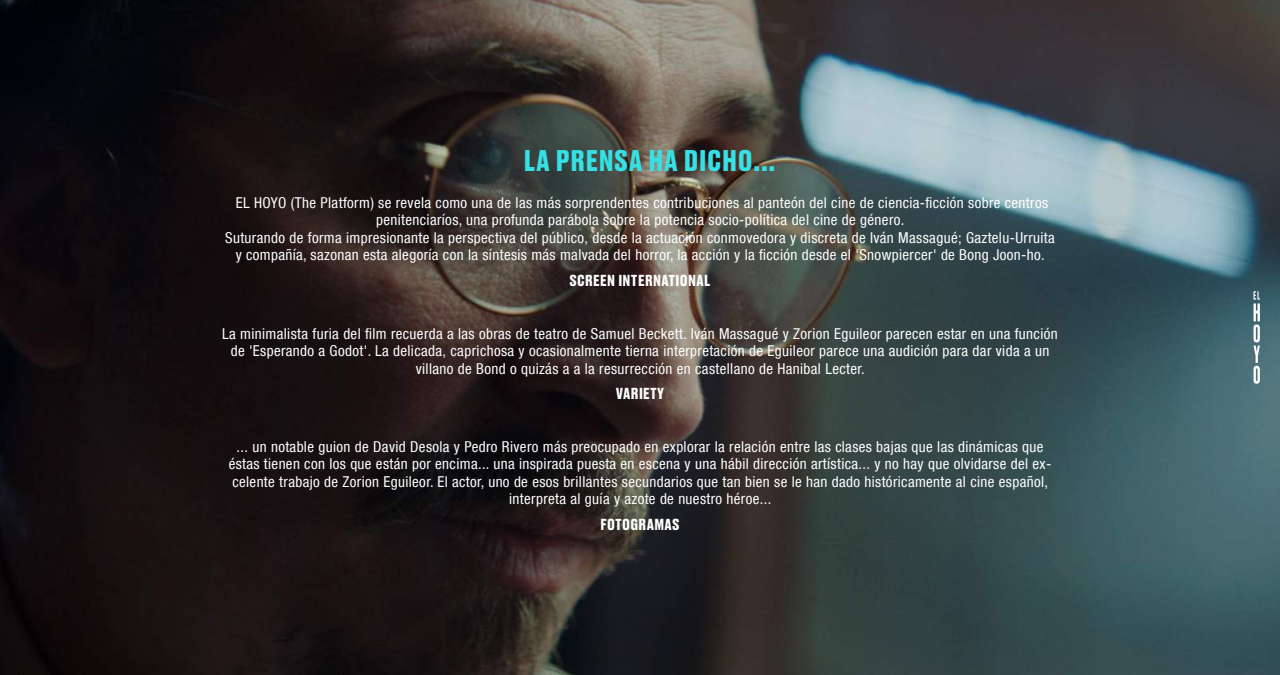
<style>
.page{position:relative;width:1280px;height:675px;background:#fff}
.page>*{position:absolute;margin:0;border:0;box-sizing:border-box;transform-origin:0 0}
.t1{font:700 28.12px "Druk Text";letter-spacing:.025em;color:#35e1e5}
.t2{font:condensed 15px/17.5px "Helvetica Neue LT Com";letter-spacing:.025em;color:#fff;text-align:center}
.t3{font:700 15px "Druk Text";letter-spacing:.025em;color:#fff}
</style>
<div class="page">
<img style="left:0;top:0;width:1280px;height:675px">
<svg style="left:1254px;top:291px;width:6px;height:93px"></svg>
<h1 class="t1" style="left:524px;top:139px;width:253px">LA PRENSA HA DICHO...</h1>
<p class="t2" style="left:225px;top:194px;width:831px">EL HOYO (The Platform) se revela como una de las más sorprendentes contribuciones al panteón del cine de ciencia-ficción sobre centros penitenciaríos, una profunda parábola sobre la potencia socio-política del cine de género.<br>Suturando de forma impresionante la perspectiva del público, desde la actuación conmovedora y discreta de Iván Massagué; Gaztelu-Urruita y compañía, sazonan esta alegoría con la síntesis más malvada del horror, la acción y la ficción desde el 'Snowpiercer' de Bong Joon-ho.</p>
<p class="t3" style="left:570px;top:269px;width:142px">SCREEN INTERNATIONAL</p>
<p class="t2" style="left:222px;top:324px;width:837px">La minimalista furia del film recuerda a las obras de teatro de Samuel Beckett. Iván Massagué y Zorion Eguileor parecen estar en una función de 'Esperando a Godot'. La delicada, caprichosa y ocasionalmente tierna interpretación de Eguileor parece una audición para dar vida a un villano de Bond o quizás a a la resurrección en castellano de Hanibal Lecter.</p>
<p class="t3" style="left:616px;top:382px;width:50px">VARIETY</p>
<p class="t2" style="left:229px;top:437px;width:824px">... un notable guion de David Desola y Pedro Rivero más preocupado en explorar la relación entre las clases bajas que las dinámicas que éstas tienen con los que están por encima... una inspirada puesta en escena y una hábil dirección artística... y no hay que olvidarse del ex&shy;celente trabajo de Zorion Eguileor. El actor, uno de esos brillantes secundarios que tan bien se le han dado históricamente al cine español, interpreta al guía y azote de nuestro héroe...</p>
<p class="t3" style="left:600px;top:513px;width:81px">FOTOGRAMAS</p>
</div>
